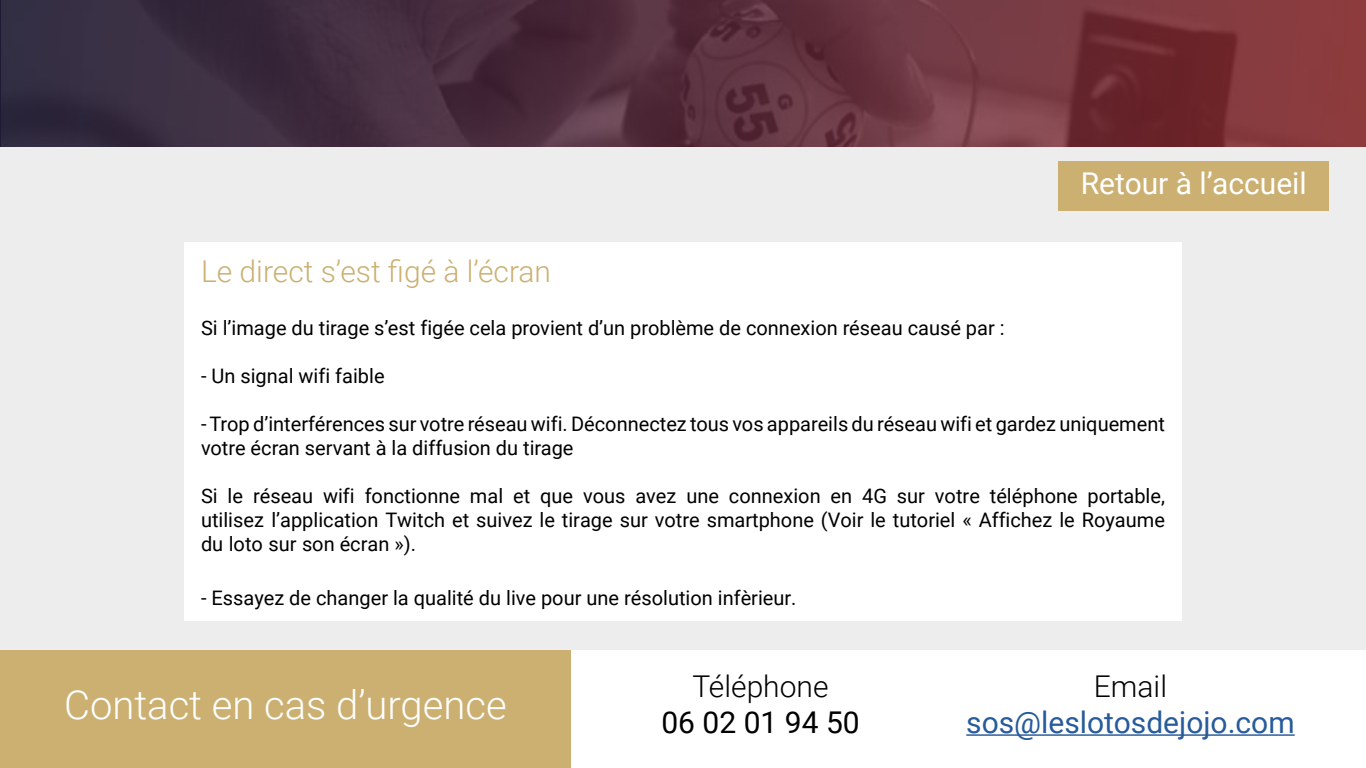
<style>
.page{position:relative;width:1366px;height:768px;background:#fff}
.page>*{position:absolute;margin:0;border:0;box-sizing:border-box;transform-origin:0 0}
.t1{font:300 40px "Roboto";color:#fff}
.t2{font:300 30px "Roboto";color:#cbb071}
.t3{font:30px "Roboto";color:#275b9b}
.t4{font:30px "Roboto";color:#fff}
.t5{font:300 30px "Roboto";color:#000}
.t6{font:30px "Roboto";color:#000}
.t7{font:20px/24px "Roboto";color:#000}
</style>
<div class="page">
<div style="left:0;top:650px;width:571px;height:118px;background:#cbb071"></div>
<svg style="left:0;top:0;width:1366px;height:147px;background:#59313e"></svg>
<div style="left:0;top:147px;width:1366px;height:503px;background:#ededed"></div>
<hr style="left:966px;top:734px;width:329px;height:2px;background:#275b9b">
<div style="left:1058px;top:161px;width:271px;height:50px;background:#cbb071"></div>
<div style="left:184px;top:242px;width:998px;height:64px;background:#fff"></div>
<div style="left:184px;top:303px;width:998px;height:54px;background:#fff"></div>
<div style="left:184px;top:351px;width:998px;height:54px;background:#fff"></div>
<div style="left:184px;top:399px;width:998px;height:78px;background:#fff"></div>
<div style="left:184px;top:471px;width:998px;height:102px;background:#fff"></div>
<div style="left:184px;top:567px;width:998px;height:54px;background:#fff"></div>
<h2 class="t4" style="left:1081px;top:162px;width:228px">Retour à l’accueil</h2>
<h2 class="t2" style="left:201px;top:250px;width:352px">Le direct s’est figé à l’écran</h2>
<p class="t7" style="left:201px;top:315px;width:805px">Si l’image du tirage s’est figée cela provient d’un problème de connexion réseau causé par :</p>
<p class="t7" style="left:201px;top:363px;width:185px">- Un signal wifi faible</p>
<p class="t7" style="left:201px;top:411px;width:965px">- Trop d’interférences sur votre réseau wifi. Déconnectez tous vos appareils du réseau wifi et gardez uniquement votre écran servant à la diffusion du tirage</p>
<p class="t7" style="left:201px;top:483px;width:965px;text-align:justify">Si le réseau wifi fonctionne mal et que vous avez une connexion en 4G sur votre téléphone portable, utilisez l’application Twitch et suivez le tirage sur votre smartphone (Voir le tutoriel « Affichez le Royaume du loto sur son écran »).</p>
<p class="t7" style="left:201px;top:585px;width:597px">- Essayez de changer la qualité du live pour une résolution infèrieur.</p>
<h1 class="t1" style="left:64px;top:676px;width:444px">Contact en cas d’urgence</h1>
<h2 class="t5" style="left:692px;top:665px;width:138px">Téléphone</h2>
<h2 class="t6" style="left:661px;top:701px;width:200px">06 02 01 94 50</h2>
<h2 class="t5" style="left:1094px;top:665px;width:75px">Email</h2>
<h2 class="t3" style="left:966px;top:701px;width:330px">sos@leslotosdejojo.com</h2>
</div>
